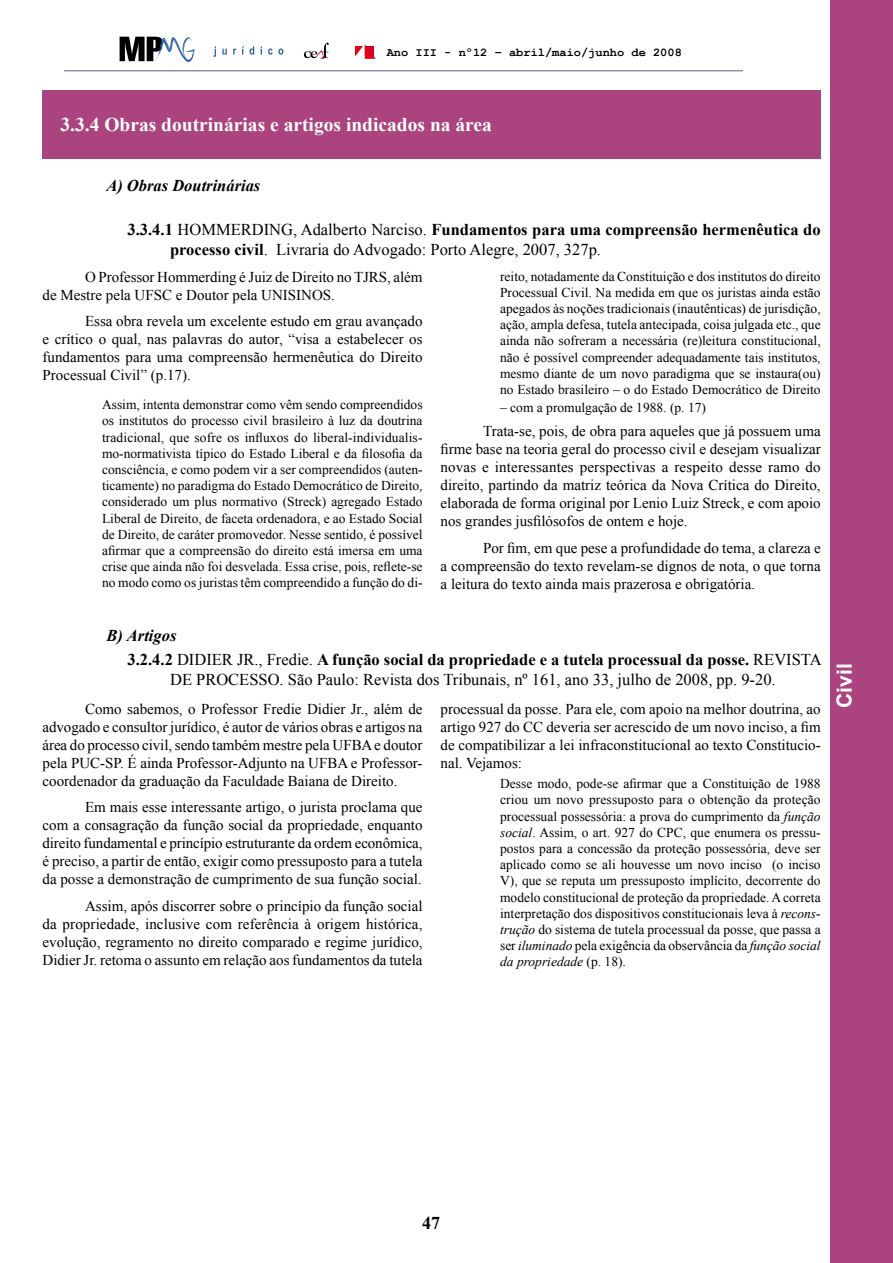
<style>
.page{position:relative;width:893px;height:1263px;background:#fff}
.page>*{position:absolute;margin:0;border:0;box-sizing:border-box;transform-origin:0 0}
.t1{font:700 21px "Arial";color:#fff}
.t2{font:700 19.5px "Times New Roman";color:#fff}
.t3{font:700 18px "Times New Roman";color:#000}
.t4{font:16.5px/19.8px "Times New Roman";color:#000}
.t5{font:700 16.5px/24px "Times New Roman";color:#000}
.t6{font:italic 700 16.5px "Times New Roman";color:#000}
.t7{font:15px/18px "Times New Roman";color:#000;text-align:justify}
.t8{font:13.5px/16.2px "Times New Roman";color:#000;text-align:justify}
.t9{font:700 12px "Courier New";color:#000}
.s1{font-weight:700}
.s2{font-style:italic}
.s3{font-weight:400}
</style>
<div class="page">
<div style="left:830px;top:0;width:63px;height:1263px;background:#ab437f"></div>
<hr style="left:64px;top:71px;width:679px;height:1px;background:#4f638a">
<svg style="left:214px;top:46px;width:2px;height:11px"></svg>
<svg style="left:222px;top:49px;width:5px;height:6px"></svg>
<svg style="left:233px;top:49px;width:3px;height:6px"></svg>
<svg style="left:242px;top:46px;width:12px;height:9px"></svg>
<svg style="left:268px;top:49px;width:15px;height:6px"></svg>
<svg style="left:120px;top:37px;width:76px;height:25px"></svg>
<svg style="left:304px;top:43px;width:25px;height:16px"></svg>
<svg style="left:355px;top:44px;width:21px;height:15px"></svg>
<div style="left:43px;top:90px;width:778px;height:68px;background:#ab437f"></div>
<p class="t9" style="left:387px;top:45px;width:297px">Ano III - nº12 – abril/maio/junho de 2008</p>
<h2 class="t2" style="left:61px;top:111px;width:433px">3.3.4 Obras doutrinárias e artigos indicados na área</h2>
<p class="t6" style="left:106px;top:174px;width:156px">A) Obras Doutrinárias</p>
<p class="t4" style="left:170px;top:219px;width:652px;text-indent:-43px"><span class="s1">3.3.4.1</span> HOMMERDING, Adalberto Narciso. <span class="s1">Fundamentos para uma compreensão hermenêutica do processo civil</span>. Livraria do Advogado: Porto Alegre, 2007, 327p.</p>
<p class="t7" style="left:43px;top:267px;width:381px;text-indent:43px">O Professor Hommerding é Juiz de Direito no TJRS, além de Mestre pela UFSC e Doutor pela UNISINOS.</p>
<p class="t7" style="left:43px;top:312px;width:382px;text-indent:43px">Essa obra revela um excelente estudo em grau avançado e crítico o qual, nas palavras do autor, “visa a estabelecer os fundamentos para uma compreensão hermenêutica do Direito Processual Civil” (p.17).</p>
<p class="t8" style="left:102px;top:396px;width:322px">Assim, intenta demonstrar como vêm sendo compreendidos os institutos do processo civil brasileiro à luz da doutrina tradicional, que sofre os influxos do liberal-individualis&shy;mo-normativista típico do Estado Liberal e da filosofia da consciência, e como podem vir a ser compreendidos (auten&shy;ticamente) no paradigma do Estado Democrático de Direito, considerado um plus normativo (Streck) agregado Estado Liberal de Direito, de faceta ordenadora, e ao Estado Social de Direito, de caráter promovedor. Nesse sentido, é possível afirmar que a compreensão do direito está imersa em uma crise que ainda não foi desvelada. Essa crise, pois, reflete-se no modo como os juristas têm compreendido a função do di-</p>
<p class="t8" style="left:500px;top:268px;width:322px">reito, notadamente da Constituição e dos institutos do direito Processual Civil. Na medida em que os juristas ainda estão apegados às noções tradicionais (inautênticas) de jurisdição, ação, ampla defesa, tutela antecipada, coisa julgada etc., que ainda não sofreram a necessária (re)leitura constitucional, não é possível compreender adequadamente tais institutos, mesmo diante de um novo paradigma que se instaura(ou) no Estado brasileiro – o do Estado Democrático de Direito</p>
<p class="t8" style="left:500px;top:399px;width:207px">– com a promulgação de 1988. (p. 17)</p>
<p class="t7" style="left:441px;top:422px;width:382px;text-indent:43px">Trata-se, pois, de obra para aqueles que já possuem uma firme base na teoria geral do processo civil e desejam visualizar novas e interessantes perspectivas a respeito desse ramo do direito, partindo da matriz teórica da Nova Crítica do Direito, elaborada de forma original por Lenio Luiz Streck, e com apoio nos grandes jusfilósofos de ontem e hoje.</p>
<p class="t7" style="left:441px;top:539px;width:382px;text-indent:43px">Por fim, em que pese a profundidade do tema, a clareza e a compreensão do texto revelam-se dignos de nota, o que torna a leitura do texto ainda mais prazerosa e obrigatória.</p>
<p class="t5" style="left:128px;top:623px;width:695px;text-indent:-21px"><span class="s2">B) Artigos<br></span>3.2.4.2 <span class="s3">DIDIER JR., Fredie.</span> A função social da propriedade e a tutela processual da posse. <span class="s3">REVISTA</span></p>
<p class="t4" style="left:170px;top:669px;width:607px">DE PROCESSO. São Paulo: Revista dos Tribunais, nº 161, ano 33, julho de 2008, pp. 9-20.</p>
<p class="t7" style="left:43px;top:699px;width:382px;text-indent:43px">Como sabemos, o Professor Fredie Didier Jr., além de advogado e consultor jurídico, é autor de vários obras e artigos na área do processo civil, sendo também mestre pela UFBA e doutor pela PUC-SP. É ainda Professor-Adjunto na UFBA e Professor&shy;coordenador da graduação da Faculdade Baiana de Direito.</p>
<p class="t7" style="left:43px;top:798px;width:382px;text-indent:43px">Em mais esse interessante artigo, o jurista proclama que com a consagração da função social da propriedade, enquanto direito fundamental e princípio estruturante da ordem econômica, é preciso, a partir de então, exigir como pressuposto para a tutela da posse a demonstração de cumprimento de sua função social.</p>
<p class="t7" style="left:43px;top:896px;width:382px;text-indent:43px">Assim, após discorrer sobre o princípio da função social da propriedade, inclusive com referência à origem histórica, evolução, regramento no direito comparado e regime jurídico, Didier Jr. retoma o assunto em relação aos fundamentos da tutela</p>
<p class="t7" style="left:441px;top:699px;width:382px">processual da posse. Para ele, com apoio na melhor doutrina, ao artigo 927 do CC deveria ser acrescido de um novo inciso, a fim de compatibilizar a lei infraconstitucional ao texto Constitucio&shy;nal. Vejamos:</p>
<p class="t8" style="left:500px;top:775px;width:322px">Desse modo, pode-se afirmar que a Constituição de 1988 criou um novo pressuposto para o obtenção da proteção processual possessória: a prova do cumprimento da <span class="s2">função social</span>. Assim, o art. 927 do CPC, que enumera os pressu&shy;postos para a concessão da proteção possessória, deve ser aplicado como se ali houvesse um novo inciso (o inciso V), que se reputa um pressuposto implícito, decorrente do modelo constitucional de proteção da propriedade. A correta interpretação dos dispositivos constitucionais leva à <span class="s2">recons&shy;trução</span> do sistema de tutela processual da posse, que passa a ser <span class="s2">iluminado</span> pela exigência da observância da <span class="s2">função social da propriedade</span> (p. 18).</p>
<h1 class="t1" style="left:831px;top:708px;width:46px;rotate:-90deg">Civil</h1>
<h3 class="t3" style="left:422px;top:1210px;width:19px">47</h3>
</div>
